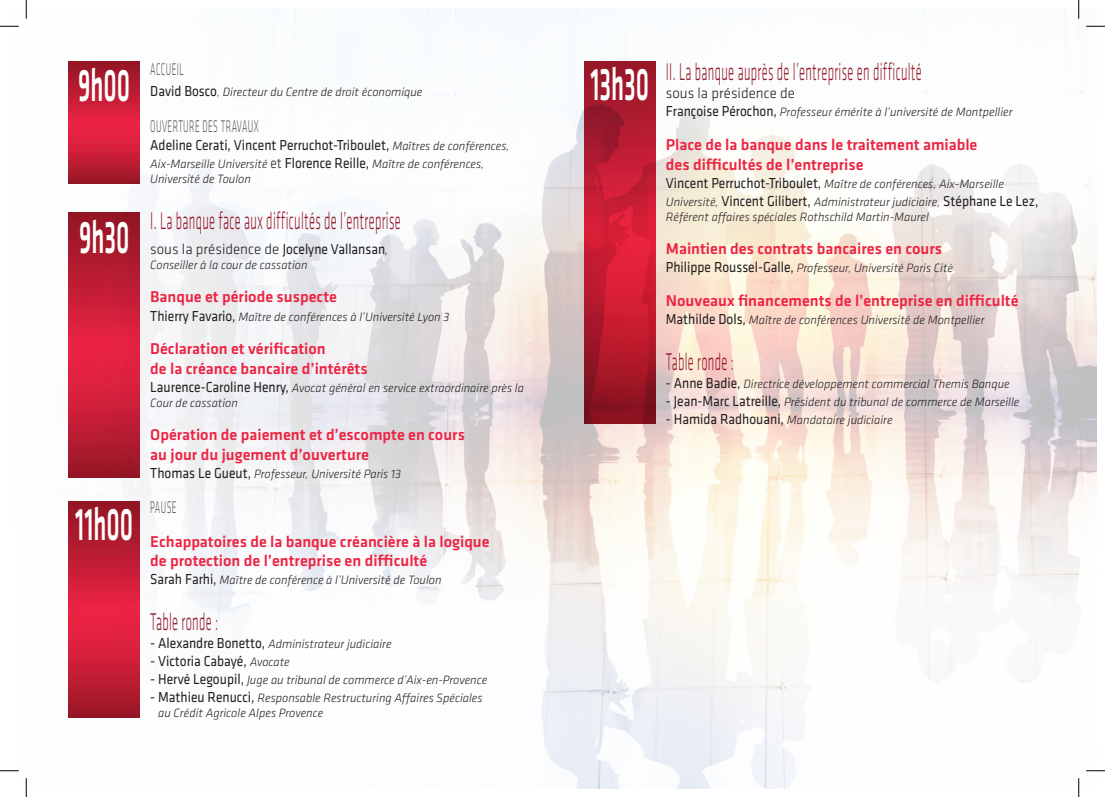
<style>
.page{position:relative;width:1105px;height:797px;background:#fff}
.page>*{position:absolute;margin:0;border:0;box-sizing:border-box;transform-origin:0 0}
.Nom{font:500 47.5px "Klavika Basic";color:#fff;scale:.5 1}
.Session_table_ronde{font:300 25px "Klavika Basic";letter-spacing:.025em;color:#941625;scale:.5 1}
.Ligne_horaire{font:300 17.5px "Klavika Basic";letter-spacing:.05em;color:#57585a;scale:.5 1}
.intervention{font:500 16.25px/19.5px "Klavika Basic";color:#ed2443}
.Nom-2{font:15px "Klavika Basic";color:#231f20;scale:.9 1}
.Nom-3{font:300 15px "Klavika Basic";color:#231f20}
.Nom-4{font:italic 300 12.5px/15px "Klavika Basic";color:#231f20}
.s1{font-weight:400;font-style:normal;font-size:15px}
.s2{font-weight:300;font-style:italic;font-size:12.5px}
.s3{font-style:normal;font-size:15px}
.s4{font-weight:400}
.s5{font-style:italic;font-size:12.5px}
</style>
<div class="page">
<img style="left:9px;top:9px;width:1087px;height:779px">
<svg style="left:584px;top:62px;width:71px;height:361px"></svg>
<svg style="left:69px;top:62px;width:71px;height:121px"></svg>
<svg style="left:69px;top:212px;width:71px;height:266px"></svg>
<svg style="left:69px;top:501px;width:71px;height:216px"></svg>
<svg style="left:0;top:25px;width:19px;height:2px"></svg>
<svg style="left:1086px;top:25px;width:19px;height:2px"></svg>
<svg style="left:0;top:770px;width:19px;height:1px"></svg>
<svg style="left:1086px;top:770px;width:19px;height:1px"></svg>
<svg style="left:25px;top:0;width:2px;height:19px"></svg>
<svg style="left:25px;top:778px;width:2px;height:19px"></svg>
<svg style="left:1078px;top:0;width:1px;height:19px"></svg>
<svg style="left:1078px;top:778px;width:1px;height:19px"></svg>
<p class="Nom" style="left:78px;top:53px;width:106px">9h00</p>
<p class="Nom" style="left:79px;top:205px;width:102px">9h30</p>
<p class="Nom" style="left:75px;top:492px;width:117px">11h00</p>
<p class="Ligne_horaire" style="left:150px;top:58px;width:68px">ACCUEIL</p>
<p class="Nom-4" style="left:150px;top:85px;width:274px"><span class="s1">David Bosco</span>, Directeur du Centre de droit économique</p>
<p class="Ligne_horaire" style="left:150px;top:115px;width:219px">OUVERTURE DES TRAVAUX</p>
<p class="Nom-2" style="left:150px;top:135px;width:401px">Adeline Cerati, Vincent Perruchot-Triboulet, <span class="s2">Maîtres de conférences,</span></p>
<p class="Nom-4" style="left:150px;top:156px;width:335px">Aix-Marseille Université <span class="s3">et</span> <span class="s1">Florence Reille,</span> Maître de conférences,<br>Université de Toulon</p>
<p class="Session_table_ronde" style="left:150px;top:205px;width:503px">I. La banque face aux difficultés de l’entreprise</p>
<p class="Nom-3" style="left:150px;top:240px;width:239px">sous la présidence de <span class="s4">Jocelyne Vallansan</span><span class="s5">,</span></p>
<p class="Nom-4" style="left:150px;top:257px;width:159px">Conseiller à la cour de cassation</p>
<p class="intervention" style="left:150px;top:287px;width:188px">Banque et période suspecte</p>
<p class="Nom-4" style="left:150px;top:309px;width:301px"><span class="s1">Thierry Favario,</span> Maître de conférences à l’Université Lyon 3</p>
<p class="intervention" style="left:150px;top:338px;width:219px">Déclaration et vérification<br>de la créance bancaire d’intérêts</p>
<p class="Nom-4" style="left:150px;top:380px;width:375px"><span class="s1">Laurence-Caroline Henry,</span> Avocat général en service extraordinaire près la<br>Cour de cassation</p>
<p class="intervention" style="left:150px;top:425px;width:316px">Opération de paiement et d’escompte en cours au jour du jugement d’ouverture</p>
<p class="Nom-4" style="left:150px;top:466px;width:252px"><span class="s1">Thomas Le Gueut,</span> Professeur, Université Paris 13</p>
<p class="Ligne_horaire" style="left:150px;top:497px;width:54px">PAUSE</p>
<p class="intervention" style="left:150px;top:531px;width:341px">Echappatoires de la banque créancière à la logique de protection de l’entreprise en difficulté</p>
<p class="Nom-4" style="left:150px;top:572px;width:293px"><span class="s1">Sarah Farhi,</span> Maître de conférence à l’Université de Toulon</p>
<p class="Session_table_ronde" style="left:150px;top:607px;width:137px">Table ronde :</p>
<p class="Nom-4" style="left:150px;top:636px;width:243px"><span class="s1">- Alexandre Bonetto,</span> Administrateur judiciaire</p>
<p class="Nom-2" style="left:150px;top:651px;width:157px">- Victoria Cabayé, <span class="s2">Avocate</span></p>
<p class="Nom-4" style="left:150px;top:672px;width:338px"><span class="s1">- Hervé Legoupil,</span> Juge au tribunal de commerce d’Aix-en-Provence</p>
<p class="Nom-4" style="left:158px;top:690px;width:326px;text-indent:-8px"><span class="s1">- Mathieu Renucci,</span> Responsable Restructuring Affaires Spéciales au Crédit Agricole Alpes Provence</p>
<p class="Nom" style="left:590px;top:52px;width:119px">13h30</p>
<p class="Session_table_ronde" style="left:666px;top:57px;width:513px">II. La banque auprès de l’entreprise en difficulté</p>
<p class="Nom-3" style="left:666px;top:84px;width:131px">sous la présidence de</p>
<p class="Nom-4" style="left:666px;top:105px;width:348px"><span class="s1">Françoise Pérochon,</span> Professeur émérite à l’université de Montpellier</p>
<p class="intervention" style="left:666px;top:135px;width:313px">Place de la banque dans le traitement amiable des difficultés de l’entreprise</p>
<p class="Nom-4" style="left:666px;top:174px;width:374px;line-height:18px"><span class="s1">Vincent Perruchot-Triboulet,</span> Maître de conférences, Aix-Marseille<br>Université, <span class="s1">Vincent Gilibert,</span> Administrateur judiciaire, <span class="s1">Stéphane Le Lez,</span></p>
<p class="Nom-4" style="left:666px;top:209px;width:265px">Référent affaires spéciales Rothschild Martin-Maurel</p>
<p class="intervention" style="left:666px;top:239px;width:278px">Maintien des contrats bancaires en cours</p>
<p class="Nom-4" style="left:666px;top:260px;width:289px"><span class="s1">Philippe Roussel-Galle,</span> Professeur, Université Paris Cité</p>
<p class="intervention" style="left:666px;top:290px;width:354px">Nouveaux financements de l’entreprise en difficulté</p>
<p class="Nom-4" style="left:666px;top:312px;width:320px"><span class="s1">Mathilde Dols,</span> Maître de conférences Université de Montpellier</p>
<p class="Session_table_ronde" style="left:666px;top:347px;width:137px">Table ronde :</p>
<p class="Nom-4" style="left:666px;top:376px;width:345px"><span class="s1">- Anne Badie,</span> Directrice développement commercial Themis Banque</p>
<p class="Nom-4" style="left:666px;top:394px;width:355px"><span class="s1">- Jean-Marc Latreille,</span> Président du tribunal de commerce de Marseille</p>
<p class="Nom-4" style="left:666px;top:412px;width:228px"><span class="s1">- Hamida Radhouani,</span> Mandataire judiciaire</p>
</div>
